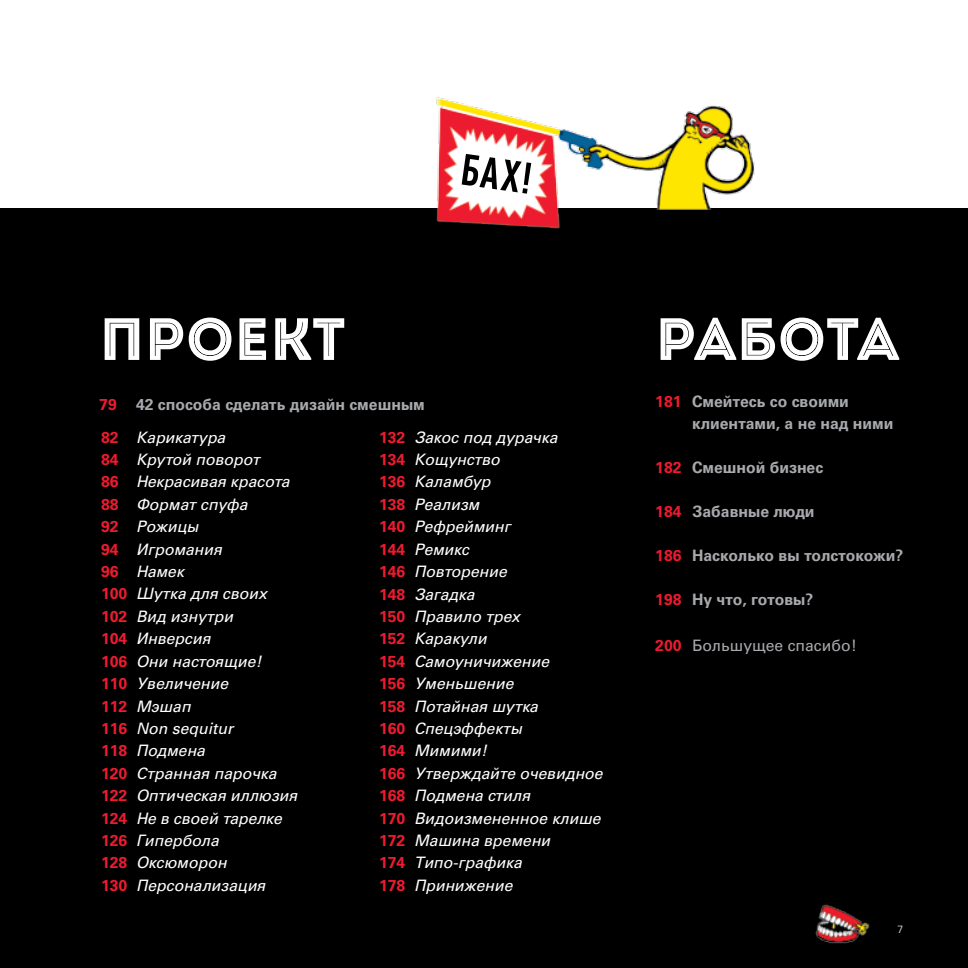
<style>
.page{position:relative;width:968px;height:968px;background:#fff}
.page>*{position:absolute;margin:0;border:0;box-sizing:border-box;transform-origin:0 0}
.t1{font:59.5px "Intro Inline";color:#fff}
.t2{font:italic 15.75px/22.4px "Univers C";color:#fff}
.t3{font:700 15.75px/32.7px "Univers C";color:#a7a9ac}
.t4{font:15.75px "Univers C";color:#a7a9ac}
.t5{font:10.5px "Univers Light C";color:#fff}
.s1{color:#ed1b2f}
.s2{font-weight:400;font-style:italic;color:#fff}
.s3{font-weight:700;font-style:normal;color:#ed1b2f}
.s4{font-weight:700;color:#ed1b2f}
</style>
<div class="page">
<div style="left:0;top:208px;width:967px;height:759px;background:#000"></div>
<img style="left:436px;top:97px;width:319px;height:132px">
<img style="left:815px;top:904px;width:55px;height:40px">
<svg style="left:461px;top:154px;width:70px;height:40px"></svg>
<h1 class="t1" style="left:99px;top:303px;width:248px">Проект</h1>
<h1 class="t1" style="left:655px;top:303px;width:246px">Работа</h1>
<p class="t3" style="left:99px;top:388px;width:327px"><span class="s1">79</span> 42 способа сделать дизайн смешным<br><span class="s1">82</span> <span class="s2">Карикатура</span></p>
<p class="t2" style="left:101px;top:448px;width:198px"><span class="s3">84</span> Крутой поворот<br><span class="s3">86</span> Некрасивая красота<br><span class="s3">88</span> Формат спуфа<br><span class="s3">92</span> Рожицы<br><span class="s3">94</span> Игромания<br><span class="s3">96</span> Намек<br><span class="s3">100</span> Шутка для своих<br><span class="s3">102</span> Вид изнутри<br><span class="s3">104</span> Инверсия<br><span class="s3">106</span> Они настоящие!<br><span class="s3">110</span> Увеличение<br><span class="s3">112</span> Мэшап<br><span class="s3">116</span> Non sequitur<br><span class="s3">118</span> Подмена<br><span class="s3">120</span> Странная парочка<br><span class="s3">122</span> Оптическая иллюзия<br><span class="s3">124</span> Не в своей тарелке<br><span class="s3">126</span> Гипербола<br><span class="s3">128</span> Оксюморон<br><span class="s3">130</span> Персонализация</p>
<p class="t3" style="left:692px;top:389px;width:203px;line-height:22.8px;text-indent:-37px"><span class="s1">181</span> Смейтесь со своими клиентами, а не над ними</p>
<p class="t3" style="left:655px;top:451px;width:169px"><span class="s1">182</span> Смешной бизнес</p>
<p class="t3" style="left:655px;top:495px;width:161px"><span class="s1">184</span> Забавные люди</p>
<p class="t3" style="left:655px;top:538px;width:249px"><span class="s1">186</span> Насколько вы толстокожи?</p>
<p class="t3" style="left:655px;top:582px;width:160px"><span class="s1">198</span> Ну что, готовы?</p>
<p class="t2" style="left:379px;top:425px;width:225px"><span class="s3">132</span> Закос под дурачка<br><span class="s3">134</span> Кощунство<br><span class="s3">136</span> Каламбур<br><span class="s3">138</span> Реализм<br><span class="s3">140</span> Рефрейминг<br><span class="s3">144</span> Ремикс<br><span class="s3">146</span> Повторение<br><span class="s3">148</span> Загадка<br><span class="s3">150</span> Правило трех<br><span class="s3">152</span> Каракули<br><span class="s3">154</span> Самоуничижение<br><span class="s3">156</span> Уменьшение<br><span class="s3">158</span> Потайная шутка<br><span class="s3">160</span> Спецэффекты<br><span class="s3">164</span> Мимими!<br><span class="s3">166</span> Утверждайте очевидное<br><span class="s3">168</span> Подмена стиля<br><span class="s3">170</span> Видоизмененное клише<br><span class="s3">172</span> Машина времени<br><span class="s3">174</span> Типо-графика<br><span class="s3">178</span> Принижение</p>
<p class="t4" style="left:655px;top:635px;width:203px"><span class="s4">200</span> Большущее спасибо!</p>
<p class="t5" style="left:897px;top:922px;width:7px">7</p>
</div>
